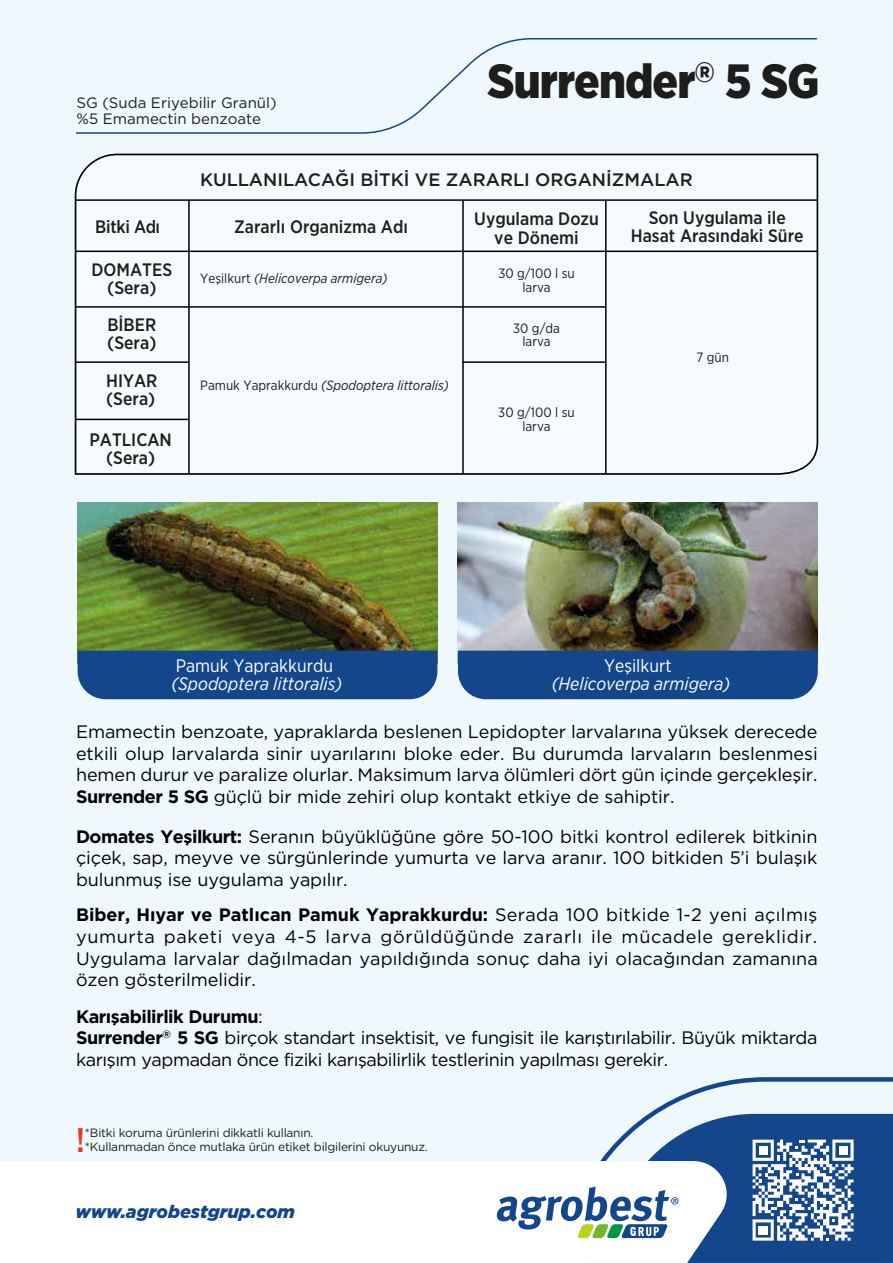
<style>
.page{position:relative;width:893px;height:1263px;background:#fff}
.page>*{position:absolute;margin:0;border:0;box-sizing:border-box;transform-origin:0 0}
.t1{font:900 48px "Gotham Narrow";letter-spacing:-.02em;color:#1d1d1b}
.t2{font:500 34.05px "Gotham Narrow";color:#e6381f}
.t3{font:18px/21.6px "Gotham";letter-spacing:-.005em;color:#010101;text-align:justify}
.t4{font:18px/21.6px "Gotham";letter-spacing:-.025em;color:#010101}
.t5{font:500 18px/18px "Gotham Narrow";color:#1e1e1c;text-align:center}
.t6{font:italic 18px "Gotham Narrow";color:#fff}
.t7{font:18px "Gotham";color:#1e1e1c}
.t8{font:18px "Gotham Narrow";color:#fff}
.t9{font:italic 900 18px "Gotham";color:#12458d}
.t10{font:15px/16.5px "Gotham";color:#1e1e1c}
.t11{font:italic 13.5px "Gotham Narrow";color:#1e1e1c}
.t12{font:13.5px/13.5px "Gotham Narrow";color:#1e1e1c;text-align:center}
.t13{font:12px "Gotham";letter-spacing:-.02em;color:#1d1d1b}
.s1{font-style:normal}
.s2{font-weight:700}
</style>
<div class="page">
<div style="left:0;top:0;width:893px;height:1161px;background:#eff8fc"></div>
<svg style="left:567px;top:1077px;width:326px;height:84px;fill:#eff8fc"></svg>
<svg style="left:586px;top:1114px;width:307px;height:149px;fill:#14468c"></svg>
<svg style="left:579px;top:1161px;width:157px;height:102px"></svg>
<svg style="left:496px;top:1186px;width:183px;height:52px"></svg>
<div style="left:76px;top:38px;width:741px;height:96px;background:#eff8fc"></div>
<div style="left:74px;top:153px;width:745px;height:322px;background:#f6fbfd"></div>
<hr style="left:76px;top:251px;width:741px;height:1px;background:#010101">
<hr style="left:463px;top:306px;width:143px;height:2px;background:#010101">
<hr style="left:463px;top:361px;width:143px;height:2px;background:#010101">
<hr style="left:75px;top:361px;width:114px;height:2px;background:#010101">
<hr style="left:76px;top:306px;width:387px;height:2px;background:#010101">
<hr style="left:76px;top:419px;width:113px;height:1px;background:#010101">
<hr style="left:76px;top:199px;width:741px;height:2px;background:#010101">
<hr style="left:188px;top:200px;width:2px;height:274px;background:#010101">
<hr style="left:462px;top:200px;width:2px;height:274px;background:#010101">
<hr style="left:605px;top:200px;width:2px;height:274px;background:#010101">
<img style="left:78px;top:502px;width:359px;height:149px">
<div style="left:78px;top:651px;width:359px;height:48px;background:#14468c"></div>
<img style="left:458px;top:502px;width:360px;height:149px">
<div style="left:458px;top:651px;width:360px;height:48px;background:#14468c"></div>
<svg style="left:752px;top:1139px;width:102px;height:102px"></svg>
<div style="left:759px;top:1146px;width:9px;height:9px;background:#fff"></div>
<div style="left:838px;top:1146px;width:9px;height:9px;background:#fff"></div>
<div style="left:759px;top:1225px;width:9px;height:9px;background:#fff"></div>
<p class="t10" style="left:77px;top:94px;width:201px">SG (Suda Eriyebilir Granül) %5 Emamectin benzoate</p>
<h1 class="t1" style="left:488px;top:50px;width:333px">Surrender<sup>®</sup> 5 SG</h1>
<p class="t7" style="left:200px;top:169px;width:494px">KULLANILACAĞI BİTKİ VE ZARARLI ORGANİZMALAR</p>
<p class="t5" style="left:95px;top:217px;width:66px">Bitki Adı</p>
<p class="t5" style="left:234px;top:217px;width:175px">Zararlı Organizma Adı</p>
<p class="t5" style="left:631px;top:208px;width:174px;line-height:18.6px">Son Uygulama ile<br>Hasat Arasındaki Süre</p>
<p class="t5" style="left:474px;top:209px;width:126px;line-height:18.6px">Uygulama Dozu ve Dönemi</p>
<p class="t5" style="left:91px;top:261px;width:82px">DOMATES (Sera)</p>
<p class="t5" style="left:107px;top:315px;width:51px;text-align:left">BİBER (Sera)</p>
<p class="t5" style="left:106px;top:371px;width:53px;text-align:left">HIYAR (Sera)</p>
<p class="t5" style="left:89px;top:430px;width:84px">PATLICAN (Sera)</p>
<p class="t11" style="left:200px;top:270px;width:189px"><span class="s1">Yeşilkurt</span> (Helicoverpa armigera)</p>
<p class="t11" style="left:200px;top:377px;width:250px"><span class="s1">Pamuk Yaprakkurdu</span> (Spodoptera littoralis)</p>
<p class="t12" style="left:498px;top:267px;width:78px">30 g/100 l su larva</p>
<p class="t12" style="left:513px;top:321px;width:48px">30 g/da larva</p>
<p class="t12" style="left:498px;top:406px;width:78px">30 g/100 l su larva</p>
<p class="t12" style="left:696px;top:350px;width:34px">7 gün</p>
<p class="t8" style="left:176px;top:654px;width:159px">Pamuk Yaprakkurdu</p>
<p class="t6" style="left:171px;top:672px;width:172px">(Spodoptera littoralis)</p>
<p class="t8" style="left:604px;top:654px;width:69px">Yeşilkurt</p>
<p class="t6" style="left:552px;top:672px;width:180px">(Helicoverpa armigera)</p>
<p class="t3" style="left:76px;top:720px;width:743px">Emamectin benzoate, yapraklarda beslenen Lepidopter larvalarına yüksek derecede etkili olup larvalarda sinir uyarılarını bloke eder. Bu durumda larvaların beslenmesi hemen durur ve paralize olurlar. Maksimum larva ölümleri dört gün içinde gerçekleşir.<br><span class="s2">Surrender 5 SG</span> güçlü bir mide zehiri olup kontakt etkiye de sahiptir.</p>
<p class="t3" style="left:76px;top:825px;width:743px"><span class="s2">Domates Yeşilkurt:</span> Seranın büyüklüğüne göre 50-100 bitki kontrol edilerek bitkinin çiçek, sap, meyve ve sürgünlerinde yumurta ve larva aranır. 100 bitkiden 5’i bulaşık bulunmuş ise uygulama yapılır.</p>
<p class="t3" style="left:76px;top:904px;width:743px"><span class="s2">Biber, Hıyar ve Patlıcan Pamuk Yaprakkurdu:</span> Serada 100 bitkide 1-2 yeni açılmış yumurta paketi veya 4-5 larva görüldüğünde zararlı ile mücadele gereklidir.<br>Uygulama larvalar dağılmadan yapıldığında sonuç daha iyi olacağından zamanına özen gösterilmelidir.</p>
<p class="t4" style="left:76px;top:1005px;width:743px"><span class="s2">Karışabilirlik Durumu</span>:<br><span class="s2">Surrender</span><sup>®</sup> <span class="s2">5 SG</span> birçok standart insektisit, ve fungisit ile karıştırılabilir. Büyük miktarda karışım yapmadan önce fiziki karışabilirlik testlerinin yapılması gerekir.</p>
<h2 class="t2" style="left:76px;top:1118px;width:11px">!</h2>
<p class="t13" style="left:85px;top:1126px;width:230px">*Bitki koruma ürünlerini dikkatli kullanın.</p>
<p class="t13" style="left:85px;top:1140px;width:344px">*Kullanmadan önce mutlaka ürün etiket bilgilerini okuyunuz.</p>
<p class="t9" style="left:76px;top:1201px;width:221px">www.agrobestgrup.com</p>
</div>
